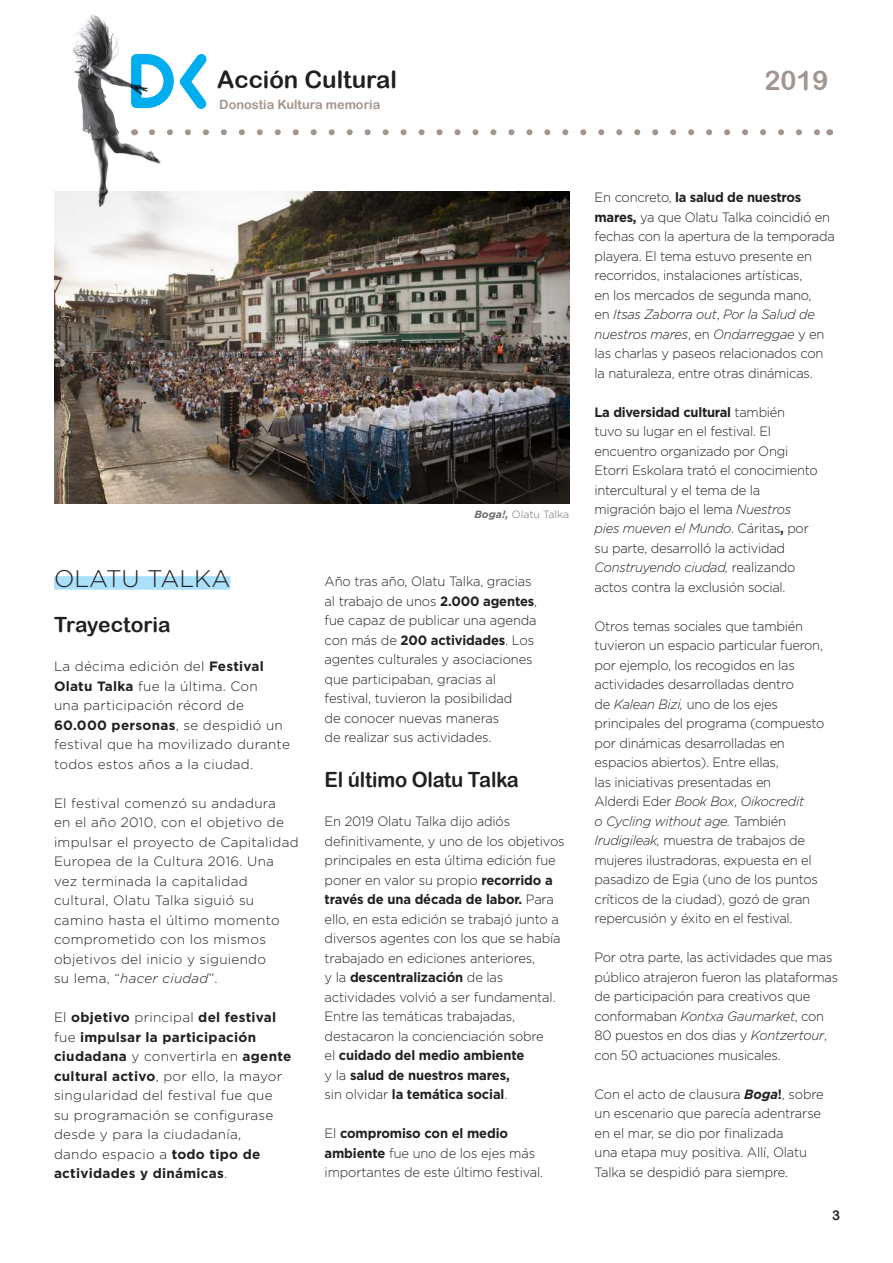
<style>
.page{position:relative;width:893px;height:1263px;background:#fff}
.page>*{position:absolute;margin:0;border:0;box-sizing:border-box;transform-origin:0 0}
.t1{font:27px "Arial Rounded MT Bold";color:#a1958d}
.t2{font:24px "Arial Rounded MT Bold";color:#231f20}
.t3{font:300 24px "Gotham";color:#231f20}
.t4{font:21px "Arial Rounded MT Bold";letter-spacing:-.01em;color:#231f20;scale:.96 1}
.t5{font:21px "Arial Rounded MT Bold";letter-spacing:-.01em;color:#231f20}
.t6{font:300 13.5px/19.5px "Gotham";letter-spacing:-.01em;color:#231f20;scale:.96 1}
.t7{font:300 13.5px/19.5px "Gotham";letter-spacing:.02em;color:#231f20}
.t8{font:13.5px "Arial Rounded MT Bold";color:#231f20}
.t9{font:12.75px "Arial Rounded MT Bold";color:#a1958d}
.t10{font:300 10.5px "Gotham";color:#6c6d70}
.s1{font-weight:700}
.s2{font-style:italic}
.s3{font-weight:700;font-style:italic}
</style>
<div class="page">
<svg style="left:180px;top:54px;width:27px;height:55px"></svg>
<div style="left:54px;top:576px;width:176px;height:14px;background:#aae0f9"></div>
<img style="left:54px;top:191px;width:515px;height:313px">
<svg style="left:185px;top:129px;width:635px;height:6px"></svg>
<img style="left:55px;top:15px;width:122px;height:197px">
<h2 class="t2" style="left:217px;top:65px;width:181px">Acción Cultural</h2>
<h1 class="t1" style="left:764px;top:65px;width:66px">2019</h1>
<p class="t9" style="left:219px;top:97px;width:162px">Donostia Kultura memoria</p>
<h2 class="t3" style="left:54px;top:564px;width:178px">OLATU TALKA</h2>
<h3 class="t5" style="left:54px;top:612px;width:118px">Trayectoria</h3>
<p class="t7" style="left:54px;top:656px;width:237px">La décima edición del <span class="s1">Festival<br>Olatu Talka</span> fue la última. Con<br>una participación récord de<br><span class="s1">60.000 personas</span>, se despidió un festival que ha movilizado durante todos estos años a la ciudad.</p>
<p class="t7" style="left:54px;top:793px;width:246px">El festival comenzó su andadura<br>en el año 2010, con el objetivo de impulsar el proyecto de Capitalidad<br>Europea de la Cultura 2016. Una vez terminada la capitalidad cultural, Olatu Talka siguió su camino hasta el último momento comprometido con los mismos objetivos del inicio y siguiendo<br>su lema, “<span class="s2">hacer ciudad</span>”.</p>
<p class="t7" style="left:54px;top:1007px;width:239px">El <span class="s1">objetivo</span> principal <span class="s1">del festival </span>fue <span class="s1">impulsar la participación ciudadana</span> y convertirla en <span class="s1">agente cultural activo</span>, por ello, la mayor singularidad del festival fue que<br>su programación se configurase desde y para la ciudadanía,<br>dando espacio a <span class="s1">todo tipo de actividades y dinámicas</span>.</p>
<p class="t10" style="left:474px;top:508px;width:96px"><span class="s3">Boga!,</span> Olatu Talka</p>
<p class="t6" style="left:325px;top:572px;width:223px">Año tras año, Olatu Talka, gracias al trabajo de unos <span class="s1">2.000 agentes</span>, fue capaz de publicar una agenda con más de <span class="s1">200 actividades</span>. Los agentes culturales y asociaciones que participaban, gracias al festival, tuvieron la posibilidad<br>de conocer nuevas maneras<br>de realizar sus actividades.</p>
<h3 class="t4" style="left:325px;top:767px;width:204px">El último Olatu Talka</h3>
<p class="t6" style="left:325px;top:811px;width:252px">En 2019 Olatu Talka dijo adiós definitivamente, y uno de los objetivos principales en esta última edición fue poner en valor su propio <span class="s1">recorrido a través de una década de labor.</span> Para ello, en esta edición se trabajó junto a diversos agentes con los que se había trabajado en ediciones anteriores,<br>y la <span class="s1">descentralización</span> de las actividades volvió a ser fundamental.<br>Entre las temáticas trabajadas, destacaron la concienciación sobre<br>el <span class="s1">cuidado del medio ambiente<br></span>y la <span class="s1">salud de nuestros mares,<br></span>sin olvidar <span class="s1">la temática social</span>.</p>
<p class="t6" style="left:325px;top:1123px;width:229px">El <span class="s1">compromiso con el medio ambiente</span> fue uno de los ejes más importantes de este último festival.</p>
<p class="t6" style="left:595px;top:187px;width:252px">En concreto, <span class="s1">la salud de nuestros mares,</span> ya que Olatu Talka coincidió en fechas con la apertura de la temporada playera. El tema estuvo presente en recorridos, instalaciones artísticas,<br>en los mercados de segunda mano,<br>en <span class="s2">Itsas Zaborra out</span>, <span class="s2">Por la Salud de nuestros mares</span>, en <span class="s2">Ondarreggae</span> y en las charlas y paseos relacionados con la naturaleza, entre otras dinámicas.</p>
<p class="t6" style="left:595px;top:402px;width:234px"><span class="s1">La diversidad cultural</span> también<br>tuvo su lugar en el festival. El encuentro organizado por Ongi<br>Etorri Eskolara trató el conocimiento intercultural y el tema de la migración bajo el lema <span class="s2">Nuestros pies mueven el Mundo</span>. Cáritas<span class="s1">,</span> por su parte, desarrolló la actividad<br><span class="s2">Construyendo ciudad,</span> realizando actos contra la exclusión social.</p>
<p class="t6" style="left:595px;top:616px;width:241px">Otros temas sociales que también tuvieron un espacio particular fueron, por ejemplo, los recogidos en las actividades desarrolladas dentro<br>de <span class="s2">Kalean Bizi,</span> uno de los ejes principales del programa (compuesto por dinámicas desarrolladas en espacios abiertos). Entre ellas,<br>las iniciativas presentadas en<br>Alderdi Eder <span class="s2">Book Box</span>, <span class="s2">Oikocredit<br>o Cycling without age.</span> También <span class="s2">Irudigileak,</span> muestra de trabajos de mujeres ilustradoras, expuesta en el pasadizo de Egia (uno de los puntos críticos de la ciudad), gozó de gran repercusión y éxito en el festival.</p>
<p class="t6" style="left:595px;top:947px;width:255px">Por otra parte, las actividades que mas público atrajeron fueron las plataformas de participación para creativos que conformaban <span class="s2">Kontxa Gaumarket</span>, con 80 puestos en dos dias y <span class="s2">Kontzertour</span>, con 50 actuaciones musicales.</p>
<p class="t6" style="left:595px;top:1084px;width:240px">Con el acto de clausura <span class="s3">Boga</span><span class="s1">!</span>, sobre un escenario que parecía adentrarse en el mar, se dio por finalizada<br>una etapa muy positiva. Allí, Olatu Talka se despidió para siempre.</p>
<p class="t8" style="left:832px;top:1208px;width:10px">3</p>
</div>
